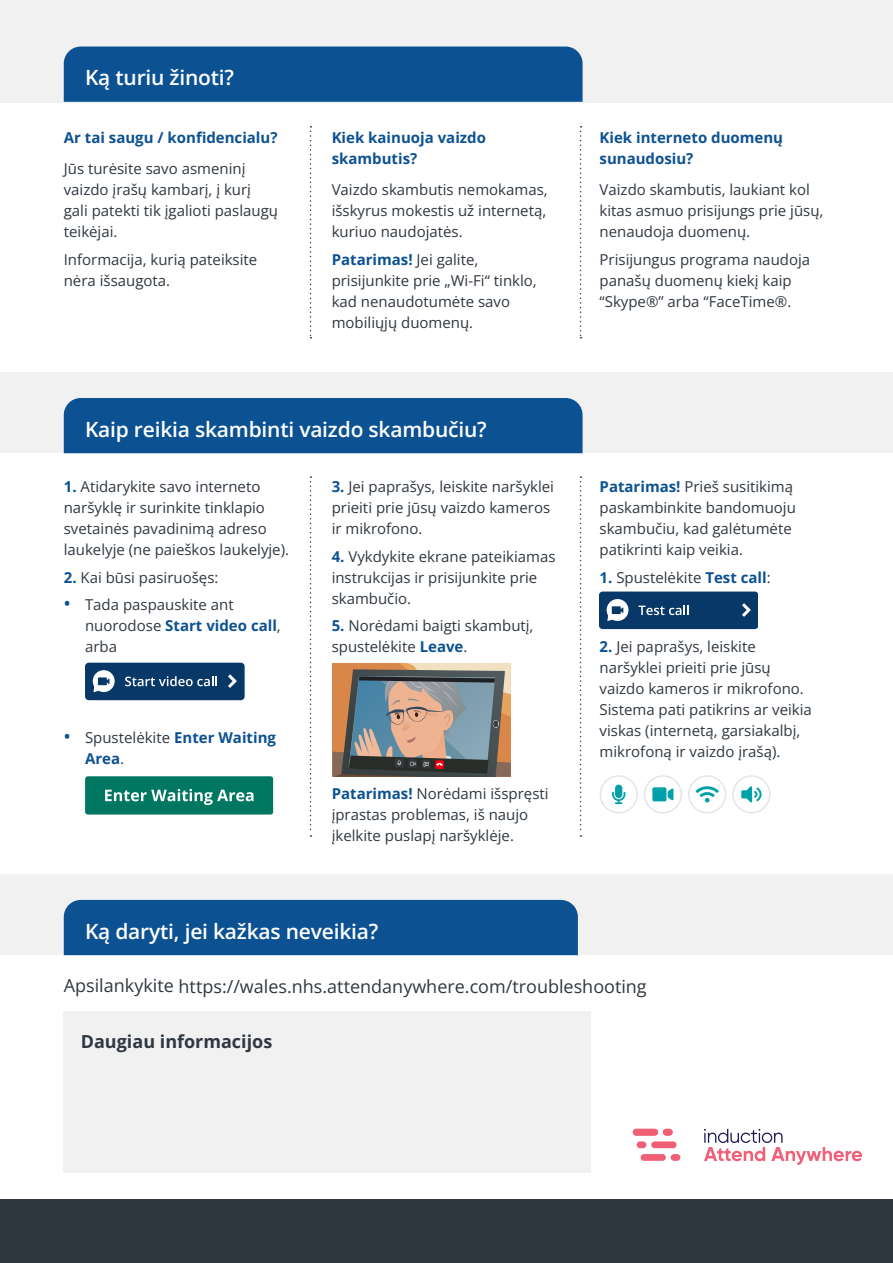
<style>
.page{position:relative;width:893px;height:1263px;background:#fff}
.page>*{position:absolute;margin:0;border:0;box-sizing:border-box;transform-origin:0 0}
.t1{font:600 21px "Open Sans";letter-spacing:-.01em;color:#fff}
.t2{font:18px "Open Sans";color:#2f3740}
.t3{font:700 18px "Open Sans";color:#2f3740}
.t4{font:15px/21px "Open Sans";color:#2f3740}
.t5{font:700 15px/21px "Open Sans";color:#0c5192}
.s1{font-weight:700;color:#0c5192}
.s2{font-weight:600;font-size:18px;color:#0c5192}
.s3{font-weight:600;font-size:18px}
.s4{font-weight:400;color:#2f3740}
</style>
<div class="page">
<div style="left:64px;top:1011px;width:527px;height:162px;background:#f1f1f2"></div>
<div style="left:0;top:1199px;width:893px;height:64px;background:#2f3740"></div>
<div style="left:0;top:0;width:893px;height:102px;background:#f1f1f2"></div>
<div style="left:0;top:874px;width:893px;height:81px;background:#f1f1f2"></div>
<svg style="left:310px;top:126px;width:1px;height:212px"></svg>
<svg style="left:580px;top:126px;width:2px;height:212px"></svg>
<div style="left:0;top:372px;width:893px;height:81px;background:#f1f1f2"></div>
<svg style="left:580px;top:476px;width:2px;height:361px"></svg>
<div style="left:637px;top:1141px;width:9px;height:7px;background:#f15f76;border-radius:3px"></div>
<div style="left:641px;top:1154px;width:25px;height:7px;background:#f15f76;border-radius:3px"></div>
<div style="left:671px;top:1154px;width:9px;height:7px;background:#f15f76;border-radius:3px"></div>
<div style="left:651px;top:1141px;width:25px;height:7px;background:#f15f76;border-radius:3px"></div>
<div style="left:633px;top:1129px;width:25px;height:6px;background:#f15f76;border-radius:3px"></div>
<div style="left:663px;top:1129px;width:10px;height:6px;background:#f15f76;border-radius:3px"></div>
<svg style="left:704px;top:1129px;width:158px;height:36px"></svg>
<svg style="left:310px;top:476px;width:1px;height:361px"></svg>
<div style="left:64px;top:900px;width:514px;height:55px;background:#0c5192"></div>
<div style="left:85px;top:663px;width:160px;height:37px;background:#083868;border-radius:4px"></div>
<svg style="left:125px;top:676px;width:92px;height:10px"></svg>
<svg style="left:228px;top:674px;width:9px;height:14px"></svg>
<svg style="left:93px;top:670px;width:22px;height:22px"></svg>
<svg style="left:85px;top:776px;width:188px;height:38px;background:#1c8571"></svg>
<svg style="left:695px;top:786px;width:24px;height:16px"></svg>
<div style="left:688px;top:775px;width:38px;height:38px;border:2px solid #e5e5e5;border-radius:50%"></div>
<div style="left:732px;top:775px;width:39px;height:38px;border:2px solid #e5e5e5;border-radius:50%"></div>
<svg style="left:741px;top:786px;width:21px;height:17px"></svg>
<div style="left:600px;top:775px;width:38px;height:38px;border:2px solid #e5e5e5;border-radius:50%"></div>
<svg style="left:612px;top:785px;width:13px;height:19px"></svg>
<div style="left:644px;top:775px;width:38px;height:38px;border:2px solid #e5e5e5;border-radius:50%"></div>
<svg style="left:652px;top:787px;width:21px;height:14px"></svg>
<svg style="left:332px;top:663px;width:178px;height:114px;background:#8c8278"></svg>
<div style="left:600px;top:591px;width:158px;height:38px;background:#083868;border-radius:4px"></div>
<svg style="left:638px;top:605px;width:51px;height:10px"></svg>
<svg style="left:742px;top:603px;width:9px;height:14px"></svg>
<svg style="left:607px;top:599px;width:21px;height:22px"></svg>
<div style="left:64px;top:398px;width:519px;height:55px;background:#0c5192"></div>
<div style="left:64px;top:47px;width:519px;height:55px;background:#0c5192"></div>
<h1 class="t1" style="left:85px;top:63px;width:151px">Ką turiu žinoti?</h1>
<p class="t5" style="left:64px;top:126px;width:215px">Ar tai saugu / konfidencialu?</p>
<p class="t4" style="left:64px;top:158px;width:216px">Jūs turėsite savo asmeninį vaizdo įrašų kambarį, į kurį gali patekti tik įgalioti paslaugų teikėjai.</p>
<p class="t4" style="left:64px;top:248px;width:195px">Informacija, kurią pateiksite nėra išsaugota.</p>
<p class="t5" style="left:332px;top:126px;width:156px">Kiek kainuoja vaizdo skambutis?</p>
<p class="t4" style="left:332px;top:179px;width:218px;text-align:justify">Vaizdo skambutis nemokamas, išskyrus mokestis už internetą, kuriuo naudojatės.</p>
<p class="t4" style="left:332px;top:248px;width:207px"><span class="s1">Patarimas!</span> Jei galite, prisijunkite prie „Wi-Fi“ tinklo, kad nenaudotumėte savo mobiliųjų duomenų.</p>
<h1 class="t1" style="left:85px;top:415px;width:403px">Kaip reikia skambinti vaizdo skambučiu?</h1>
<p class="t4" style="left:64px;top:476px;width:227px"><span class="s1">1.</span> Atidarykite savo interneto naršyklę ir surinkite tinklapio svetainės pavadinimą adreso laukelyje (ne paieškos laukelyje).</p>
<p class="t4" style="left:64px;top:566px;width:156px"><span class="s1">2.</span> Kai būsi pasiruošęs:</p>
<p class="t4" style="left:85px;top:594px;width:197px;text-indent:-21px"><span class="s2">•</span> Tada paspauskite ant nuorodose <span class="s1">Start video call</span>, arba</p>
<p class="t5" style="left:85px;top:726px;width:192px;text-indent:-21px"><span class="s3">•</span> <span class="s4">Spustelėkite</span> Enter Waiting<br>Area<span class="s4">.</span></p>
<p class="t4" style="left:332px;top:476px;width:224px"><span class="s1">3.</span> Jei paprašys, leiskite naršyklei prieiti prie jūsų vaizdo kameros ir mikrofono.</p>
<p class="t4" style="left:332px;top:545px;width:225px"><span class="s1">4.</span> Vykdykite ekrane pateikiamas instrukcijas ir prisijunkite prie skambučio.</p>
<p class="t4" style="left:332px;top:615px;width:203px"><span class="s1">5.</span> Norėdami baigti skambutį, spustelėkite <span class="s1">Leave</span>.</p>
<p class="t4" style="left:332px;top:783px;width:218px"><span class="s1">Patarimas!</span> Norėdami išspręsti įprastas problemas, iš naujo įkelkite puslapį naršyklėje.</p>
<h1 class="t1" style="left:85px;top:917px;width:295px">Ką daryti, jei kažkas neveikia?</h1>
<p class="t5" style="left:600px;top:126px;width:185px">Kiek interneto duomenų sunaudosiu?</p>
<p class="t4" style="left:600px;top:179px;width:225px">Vaizdo skambutis, laukiant kol kitas asmuo prisijungs prie jūsų, nenaudoja duomenų.</p>
<p class="t4" style="left:600px;top:248px;width:212px">Prisijungus programa naudoja panašų duomenų kiekį kaip “Skype®” arba “FaceTime®.</p>
<p class="t4" style="left:600px;top:476px;width:198px"><span class="s1">Patarimas!</span> Prieš susitikimą paskambinkite bandomuoju skambučiu, kad galėtumėte patikrinti kaip veikia.</p>
<p class="t4" style="left:600px;top:566px;width:173px"><span class="s1">1.</span> Spustelėkite <span class="s1">Test call</span>:</p>
<p class="t4" style="left:600px;top:636px;width:214px"><span class="s1">2.</span> Jei paprašys, leiskite naršyklei prieiti prie jūsų vaizdo kameros ir mikrofono.<br>Sistema pati patikrins ar veikia viskas (internetą, garsiakalbį, mikrofoną ir vaizdo įrašą).</p>
<p class="t2" style="left:64px;top:974px;width:584px">Apsilankykite https://wales.nhs.attendanywhere.com/troubleshooting</p>
<p class="t3" style="left:81px;top:1028px;width:193px">Daugiau informacijos</p>
</div>
